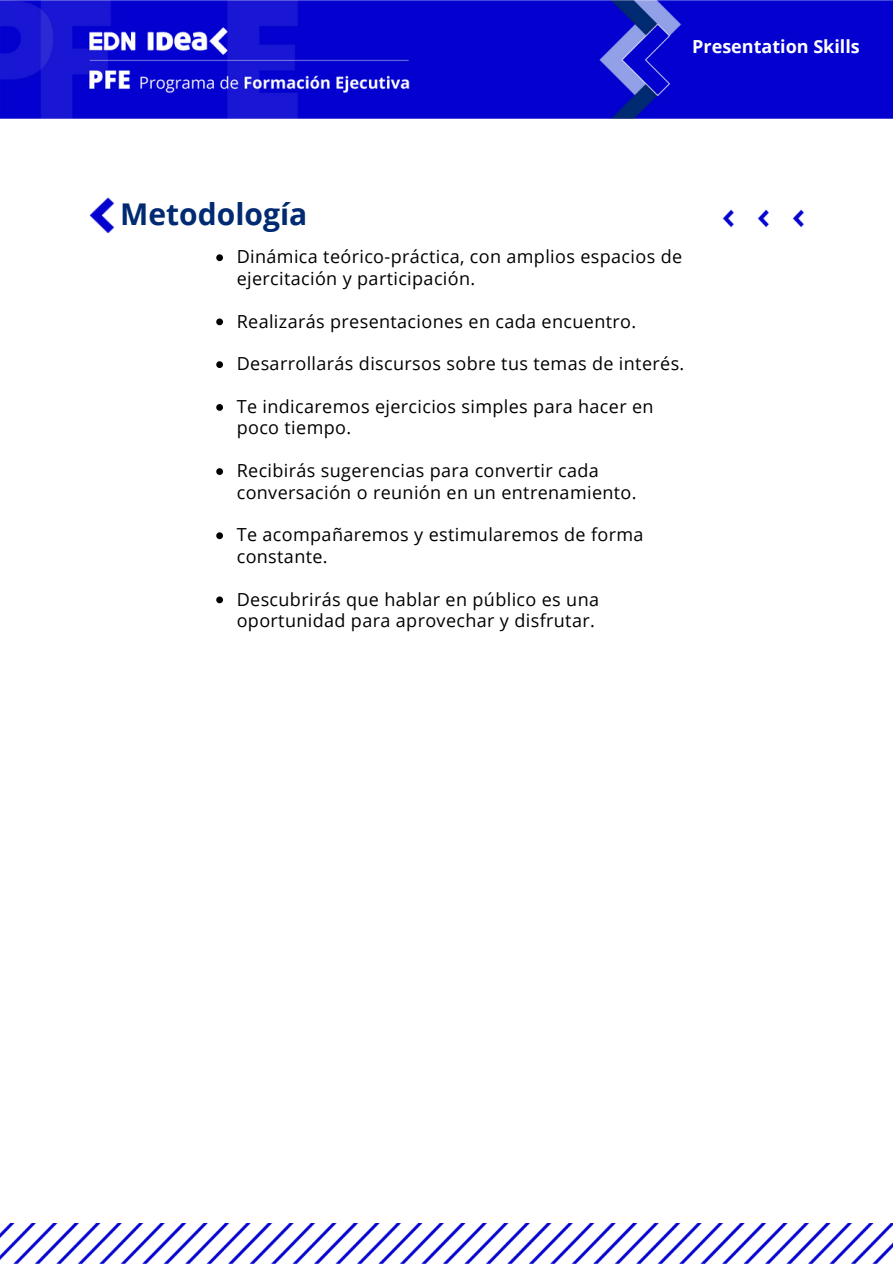
<style>
.page{position:relative;width:893px;height:1264px;background:#fff}
.page>*{position:absolute;margin:0;border:0;box-sizing:border-box;transform-origin:0 0}
.t1{font:700 30px "Open Sans";color:#002a71}
.t2{font:18px/21.3px "Open Sans";letter-spacing:.02em;color:#000}
.t3{font:700 18px "Open Sans";color:#fff}
</style>
<div class="page">
<img style="left:0;top:0;width:892px;height:118px">
<svg style="left:216px;top:254px;width:7px;height:7px"></svg>
<svg style="left:216px;top:318px;width:7px;height:7px"></svg>
<svg style="left:216px;top:361px;width:7px;height:7px"></svg>
<svg style="left:216px;top:404px;width:7px;height:7px"></svg>
<svg style="left:216px;top:468px;width:7px;height:7px"></svg>
<svg style="left:216px;top:532px;width:7px;height:7px"></svg>
<svg style="left:216px;top:596px;width:7px;height:7px"></svg>
<img style="left:0;top:1223px;width:892px;height:39px">
<img style="left:722px;top:210px;width:82px;height:18px">
<img style="left:89px;top:197px;width:25px;height:36px">
<p class="t3" style="left:692px;top:34px;width:169px">Presentation Skills</p>
<p class="t1" style="left:120px;top:193px;width:189px">Metodología</p>
<p class="t2" style="left:237px;top:246px;width:447px">Dinámica teórico-práctica, con amplios espacios de ejercitación y participación.</p>
<p class="t2" style="left:237px;top:310px;width:401px">Realizarás presentaciones en cada encuentro.</p>
<p class="t2" style="left:237px;top:352px;width:449px">Desarrollarás discursos sobre tus temas de interés.</p>
<p class="t2" style="left:237px;top:395px;width:418px">Te indicaremos ejercicios simples para hacer en poco tiempo.</p>
<p class="t2" style="left:237px;top:459px;width:401px">Recibirás sugerencias para convertir cada conversación o reunión en un entrenamiento.</p>
<p class="t2" style="left:237px;top:523px;width:408px">Te acompañaremos y estimularemos de forma constante.</p>
<p class="t2" style="left:237px;top:588px;width:364px">Descubrirás que hablar en público es una oportunidad para aprovechar y disfrutar.</p>
</div>
